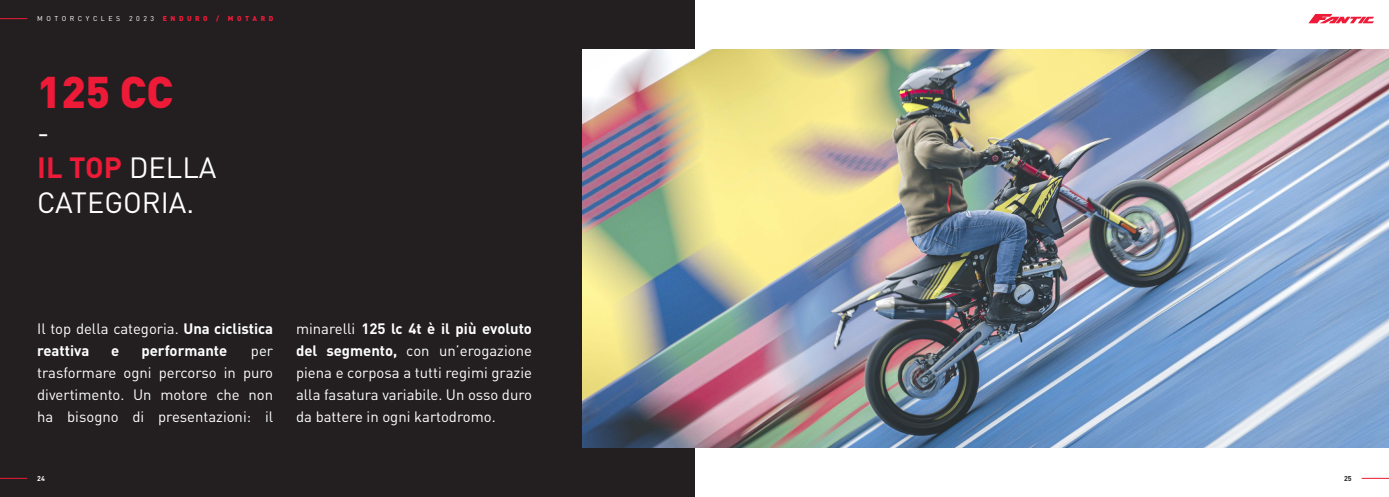
<style>
.page{position:relative;width:1389px;height:497px;background:#fff}
.page>*{position:absolute;margin:0;border:0;box-sizing:border-box;transform-origin:0 0}
.t1{font:900 43.75px "DIN Pro";color:#ed1a38}
.t2{font:28.88px "DIN Pro";color:#fff}
.t3{font:700 28.88px "DIN Pro";color:#ed1a38}
.t4{font:14.88px/21.9px "DIN Pro";color:#fff;text-align:justify}
.t5{font:700 14.88px/21.9px "DIN Pro";color:#fff}
.t6{font:7px "DIN Pro";letter-spacing:.5em;color:#fff}
.t7{font:700 7px "DIN Pro";color:#fff}
.t8{font:700 7px "DIN Pro";color:#231f20}
.s1{font-weight:900;color:#ed1a38}
.s2{font-weight:400;color:#fff}
.s3{font-weight:400}
.s4{font-weight:700}
</style>
<div class="page">
<div style="left:0;top:0;width:694px;height:496px;background:#231f20"></div>
<img style="left:583px;top:50px;width:806px;height:396px">
<svg style="left:0;top:477px;width:27px;height:1px"></svg>
<svg style="left:0;top:18px;width:27px;height:1px"></svg>
<svg style="left:1362px;top:477px;width:27px;height:1px"></svg>
<svg style="left:1308px;top:14px;width:66px;height:9px"></svg>
<p class="t6" style="left:37px;top:14px;width:238px">MOTORCYCLES 2023 <span class="s1">ENDURO / MOTARD</span></p>
<p class="t1" style="left:37px;top:62px;width:137px">125 CC</p>
<p class="t2" style="left:37px;top:113px;width:14px">-</p>
<p class="t3" style="left:37px;top:148px;width:181px">IL TOP <span class="s2">DELLA</span></p>
<p class="t2" style="left:37px;top:183px;width:159px">CATEGORIA.</p>
<p class="t5" style="left:37px;top:317px;width:237px"><span class="s3">Il top della categoria.</span> Una ciclistica reattiva</p>
<p class="t5" style="left:111px;top:338px;width:10px">e</p>
<p class="t5" style="left:142px;top:338px;width:87px">performante</p>
<p class="t4" style="left:37px;top:338px;width:237px;text-indent:214px">per trasformare ogni percorso in puro divertimento. Un motore che non ha bisogno di presentazioni: il</p>
<p class="t4" style="left:296px;top:317px;width:237px">minarelli <span class="s4">125 lc 4t è il più evoluto del segmento,</span> con un’erogazione piena e corposa a tutti regimi grazie alla fasatura variabile. Un osso duro da battere in ogni kartodromo.</p>
<p class="t7" style="left:37px;top:473px;width:9px">24</p>
<p class="t8" style="left:1344px;top:473px;width:9px">25</p>
</div>
